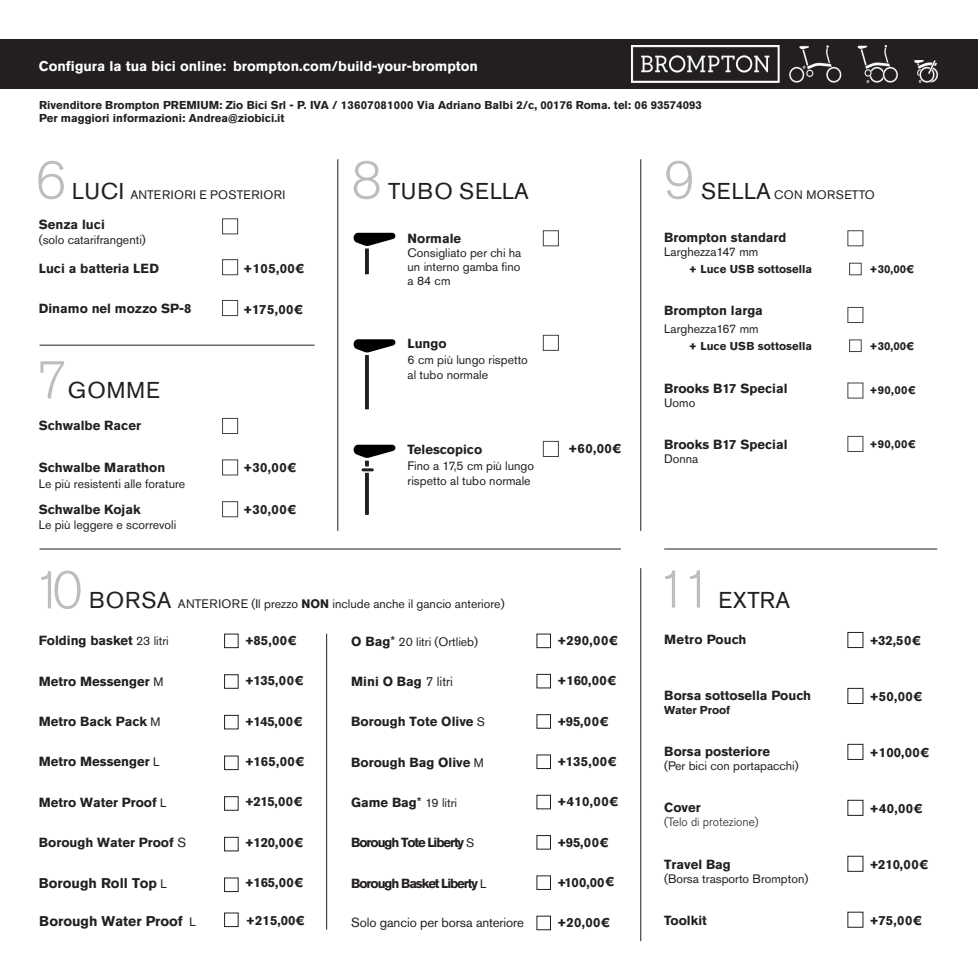
<style>
.page{position:relative;width:978px;height:978px;background:#fff}
.page>*{position:absolute;margin:0;border:0;box-sizing:border-box;transform-origin:0 0}
.t1{font:300 52.5px "Akzidenz Grotesk Pro";color:#bcbdc0}
.t2{font:22.75px "Akzidenz Grotesk Pro";letter-spacing:.03em;color:#231f20}
.t3{font:700 14px "Akzidenz Grotesk Pro";color:#fff}
.t4{font:700 14px "Akzidenz Grotesk Pro";color:#231f20}
.t5{font:700 13.12px "Akzidenz Grotesk Pro";color:#231f20}
.t6{font:700 13.12px "Akzidenz Grotesk Pro";letter-spacing:-.08em;color:#231f20}
.t7{font:13.12px "Akzidenz Grotesk Pro";letter-spacing:-.01em;color:#231f20}
.t8{font:12.25px/15.8px "Akzidenz Grotesk Pro";color:#231f20}
.t9{font:12.25px "Akzidenz Grotesk Pro";letter-spacing:.03em;color:#231f20}
.t10{font:300 12.08px "Akzidenz Grotesk Pro";color:#231f20}
.t11{font:700 11.38px/13.1px "Akzidenz Grotesk Pro";color:#231f20}
.s1{font-size:22.75px}
.s2{font-weight:700}
.s3{font-weight:400;font-size:12.25px}
.s4{font-weight:400}
.s5{font-weight:700;font-size:13.12px}
.s6{font-size:14px}
.s7{font-weight:400;font-size:14px}
</style>
<div class="page">
<div style="left:1px;top:39px;width:976px;height:49px;background:#231f20"></div>
<img style="left:631px;top:46px;width:306px;height:36px">
<hr style="left:337px;top:159px;width:1px;height:371px;background:#231f20">
<hr style="left:640px;top:159px;width:1px;height:371px;background:#231f20">
<hr style="left:640px;top:568px;width:1px;height:372px;background:#231f20">
<hr style="left:40px;top:548px;width:580px;height:1px;background:#231f20">
<hr style="left:40px;top:345px;width:274px;height:1px;background:#231f20">
<hr style="left:664px;top:548px;width:273px;height:1px;background:#231f20">
<div style="left:222px;top:501px;width:16px;height:16px;border:1px solid #231f20"></div>
<div style="left:542px;top:441px;width:16px;height:16px;border:1px solid #231f20"></div>
<div style="left:222px;top:459px;width:16px;height:16px;border:1px solid #231f20"></div>
<div style="left:542px;top:335px;width:16px;height:16px;border:1px solid #231f20"></div>
<div style="left:222px;top:418px;width:16px;height:16px;border:1px solid #231f20"></div>
<svg style="left:365px;top:248px;width:4px;height:26px"></svg>
<svg style="left:353px;top:233px;width:42px;height:13px"></svg>
<svg style="left:365px;top:355px;width:4px;height:54px"></svg>
<svg style="left:353px;top:339px;width:42px;height:13px"></svg>
<svg style="left:365px;top:472px;width:4px;height:42px"></svg>
<svg style="left:353px;top:444px;width:42px;height:27px"></svg>
<div style="left:847px;top:436px;width:16px;height:16px;border:1px solid #231f20"></div>
<div style="left:847px;top:307px;width:16px;height:16px;border:1px solid #231f20"></div>
<div style="left:849px;top:263px;width:12px;height:12px;border:1px solid #231f20"></div>
<div style="left:849px;top:339px;width:12px;height:13px;border:1px solid #231f20"></div>
<div style="left:224px;top:633px;width:14px;height:15px;border:1px solid #231f20"></div>
<div style="left:224px;top:714px;width:14px;height:15px;border:1px solid #231f20"></div>
<div style="left:224px;top:836px;width:14px;height:15px;border:1px solid #231f20"></div>
<div style="left:224px;top:674px;width:14px;height:14px;border:1px solid #231f20"></div>
<div style="left:224px;top:796px;width:14px;height:14px;border:1px solid #231f20"></div>
<div style="left:222px;top:300px;width:16px;height:16px;border:1px solid #231f20"></div>
<div style="left:222px;top:259px;width:16px;height:16px;border:1px solid #231f20"></div>
<div style="left:222px;top:218px;width:16px;height:16px;border:1px solid #231f20"></div>
<hr style="left:326px;top:633px;width:1px;height:296px;background:#231f20">
<p class="t3" style="left:39px;top:57px;width:440px">Configura la tua bici online: brompton.com/build-your-brompton</p>
<p class="t11" style="left:39px;top:98px;width:664px">Rivenditore Brompton PREMIUM: Zio Bici Srl - P. IVA / 13607081000 Via Adriano Balbi 2/c, 00176 Roma. tel: 06 93574093<br>Per maggiori informazioni: Andrea@ziobici.it</p>
<p class="t1" style="left:35px;top:146px;width:32px">6</p>
<p class="t9" style="left:72px;top:186px;width:214px"><span class="s1">LUCI</span> ANTERIORI E POSTERIORI</p>
<p class="t5" style="left:39px;top:216px;width:67px">Senza luci</p>
<p class="t8" style="left:39px;top:231px;width:108px">(solo catarifrangenti)</p>
<p class="t5" style="left:39px;top:260px;width:122px">Luci a batteria LED</p>
<p class="t5" style="left:39px;top:300px;width:154px">Dinamo nel mozzo SP-8</p>
<p class="t1" style="left:37px;top:346px;width:32px">7</p>
<p class="t2" style="left:68px;top:375px;width:93px">GOMME</p>
<p class="t5" style="left:39px;top:416px;width:103px">Schwalbe Racer</p>
<p class="t5" style="left:39px;top:459px;width:128px">Schwalbe Marathon</p>
<p class="t8" style="left:39px;top:475px;width:148px">Le più resistenti alle forature</p>
<p class="t5" style="left:39px;top:500px;width:103px">Schwalbe Kojak</p>
<p class="t8" style="left:39px;top:517px;width:139px">Le più leggere e scorrevoli</p>
<p class="t5" style="left:243px;top:259px;width:63px">+105,00€</p>
<p class="t5" style="left:243px;top:300px;width:61px">+175,00€</p>
<p class="t5" style="left:243px;top:459px;width:55px">+30,00€</p>
<p class="t5" style="left:243px;top:500px;width:55px">+30,00€</p>
<p class="t1" style="left:351px;top:146px;width:32px">8</p>
<p class="t2" style="left:388px;top:176px;width:142px">TUBO SELLA</p>
<p class="t5" style="left:407px;top:229px;width:55px">Normale</p>
<p class="t8" style="left:407px;top:245px;width:115px;line-height:14px;text-align:justify">Consigliato per chi ha un interno gamba fino a 84 cm</p>
<p class="t5" style="left:407px;top:334px;width:41px">Lungo</p>
<p class="t8" style="left:407px;top:351px;width:122px">6 cm più lungo rispetto al tubo normale</p>
<p class="t5" style="left:407px;top:441px;width:76px">Telescopico</p>
<p class="t8" style="left:407px;top:457px;width:128px">Fino a 17,5 cm più lungo rispetto al tubo normale</p>
<p class="t5" style="left:568px;top:440px;width:55px">+60,00€</p>
<p class="t1" style="left:33px;top:556px;width:52px">10</p>
<p class="t8" style="left:89px;top:596px;width:417px"><span class="s1">BORSA</span> ANTERIORE (Il prezzo <span class="s2">NON</span> include anche il gancio anteriore)</p>
<p class="t5" style="left:39px;top:631px;width:131px">Folding basket <span class="s3">23 litri</span></p>
<p class="t5" style="left:39px;top:672px;width:126px">Metro Messenger <span class="s3">M</span></p>
<p class="t5" style="left:39px;top:712px;width:123px">Metro Back Pack <span class="s3">M</span></p>
<p class="t5" style="left:39px;top:753px;width:122px">Metro Messenger <span class="s3">L</span></p>
<p class="t5" style="left:39px;top:793px;width:129px">Metro Water Proof <span class="s3">L</span></p>
<p class="t5" style="left:39px;top:834px;width:149px">Borough Water Proof <span class="s4">S</span></p>
<p class="t4" style="left:39px;top:873px;width:129px">Borough Roll Top <span class="s3">L</span></p>
<p class="t7" style="left:351px;top:913px;width:174px">Solo gancio per borsa anteriore</p>
<p class="t8" style="left:351px;top:633px;width:128px"><span class="s5">O Bag</span><span class="s6">*</span> 20 litri (Ortlieb)</p>
<p class="t5" style="left:351px;top:672px;width:103px">Mini O Bag <span class="s4">7 litri</span></p>
<p class="t5" style="left:351px;top:713px;width:135px">Borough Tote Olive <span class="s3">S</span></p>
<p class="t5" style="left:351px;top:753px;width:134px">Borough Bag Olive <span class="s3">M</span></p>
<p class="t5" style="left:351px;top:793px;width:107px">Game Bag<span class="s7">*</span> <span class="s3">19 litri</span></p>
<p class="t6" style="left:351px;top:834px;width:125px">Borough Tote Liberty <span class="s3">S</span></p>
<p class="t6" style="left:351px;top:874px;width:137px">Borough Basket Liberty <span class="s3">L</span></p>
<p class="t5" style="left:245px;top:631px;width:54px">+85,00€</p>
<p class="t5" style="left:557px;top:631px;width:62px">+290,00€</p>
<p class="t5" style="left:245px;top:672px;width:60px">+135,00€</p>
<p class="t5" style="left:557px;top:672px;width:61px">+160,00€</p>
<p class="t5" style="left:557px;top:712px;width:53px">+95,00€</p>
<p class="t5" style="left:245px;top:712px;width:60px">+145,00€</p>
<p class="t5" style="left:557px;top:752px;width:61px">+135,00€</p>
<p class="t5" style="left:245px;top:752px;width:61px">+165,00€</p>
<p class="t5" style="left:557px;top:793px;width:63px">+410,00€</p>
<p class="t5" style="left:557px;top:833px;width:53px">+95,00€</p>
<p class="t5" style="left:245px;top:793px;width:60px">+215,00€</p>
<p class="t5" style="left:245px;top:833px;width:60px">+120,00€</p>
<p class="t5" style="left:245px;top:873px;width:60px">+165,00€</p>
<p class="t5" style="left:557px;top:873px;width:59px">+100,00€</p>
<p class="t4" style="left:39px;top:911px;width:158px">Borough Water Proof <span class="s3">L</span></p>
<p class="t5" style="left:246px;top:911px;width:60px">+215,00€</p>
<p class="t5" style="left:557px;top:913px;width:55px">+20,00€</p>
<p class="t1" style="left:664px;top:146px;width:32px">9</p>
<p class="t9" style="left:701px;top:186px;width:175px"><span class="s1">SELLA</span> CON MORSETTO</p>
<p class="t5" style="left:664px;top:229px;width:124px">Brompton standard</p>
<p class="t8" style="left:664px;top:244px;width:96px">Larghezza147 mm</p>
<p class="t11" style="left:688px;top:263px;width:124px">+ Luce USB sottosella</p>
<p class="t5" style="left:664px;top:302px;width:100px">Brompton larga</p>
<p class="t8" style="left:664px;top:321px;width:96px">Larghezza167 mm</p>
<p class="t11" style="left:688px;top:340px;width:124px">+ Luce USB sottosella</p>
<p class="t5" style="left:664px;top:379px;width:125px">Brooks B17 Special</p>
<p class="t8" style="left:664px;top:394px;width:33px">Uomo</p>
<p class="t5" style="left:664px;top:435px;width:125px">Brooks B17 Special</p>
<p class="t8" style="left:664px;top:450px;width:36px">Donna</p>
<p class="t1" style="left:656px;top:555px;width:57px">11</p>
<p class="t2" style="left:718px;top:584px;width:73px">EXTRA</p>
<p class="t5" style="left:664px;top:631px;width:84px">Metro Pouch</p>
<p class="t5" style="left:664px;top:687px;width:148px">Borsa sottosella Pouch</p>
<p class="t11" style="left:664px;top:703px;width:68px">Water Proof</p>
<p class="t5" style="left:664px;top:743px;width:107px">Borsa posteriore</p>
<p class="t8" style="left:664px;top:758px;width:136px">(Per bici con portapacchi)</p>
<p class="t5" style="left:664px;top:799px;width:38px">Cover</p>
<p class="t10" style="left:664px;top:814px;width:96px">(Telo di protezione)</p>
<p class="t5" style="left:664px;top:855px;width:68px">Travel Bag</p>
<p class="t8" style="left:664px;top:870px;width:146px">(Borsa trasporto Brompton)</p>
<p class="t5" style="left:664px;top:911px;width:44px">Toolkit</p>
<p class="t11" style="left:869px;top:262px;width:46px">+30,00€</p>
<p class="t11" style="left:869px;top:339px;width:46px">+30,00€</p>
<p class="t11" style="left:869px;top:383px;width:48px">+90,00€</p>
<p class="t11" style="left:869px;top:437px;width:48px">+90,00€</p>
<p class="t5" style="left:869px;top:631px;width:53px">+32,50€</p>
<p class="t5" style="left:869px;top:687px;width:55px">+50,00€</p>
<p class="t5" style="left:869px;top:743px;width:62px">+100,00€</p>
<p class="t5" style="left:869px;top:799px;width:55px">+40,00€</p>
<p class="t5" style="left:869px;top:855px;width:60px">+210,00€</p>
<p class="t5" style="left:869px;top:911px;width:54px">+75,00€</p>
</div>
